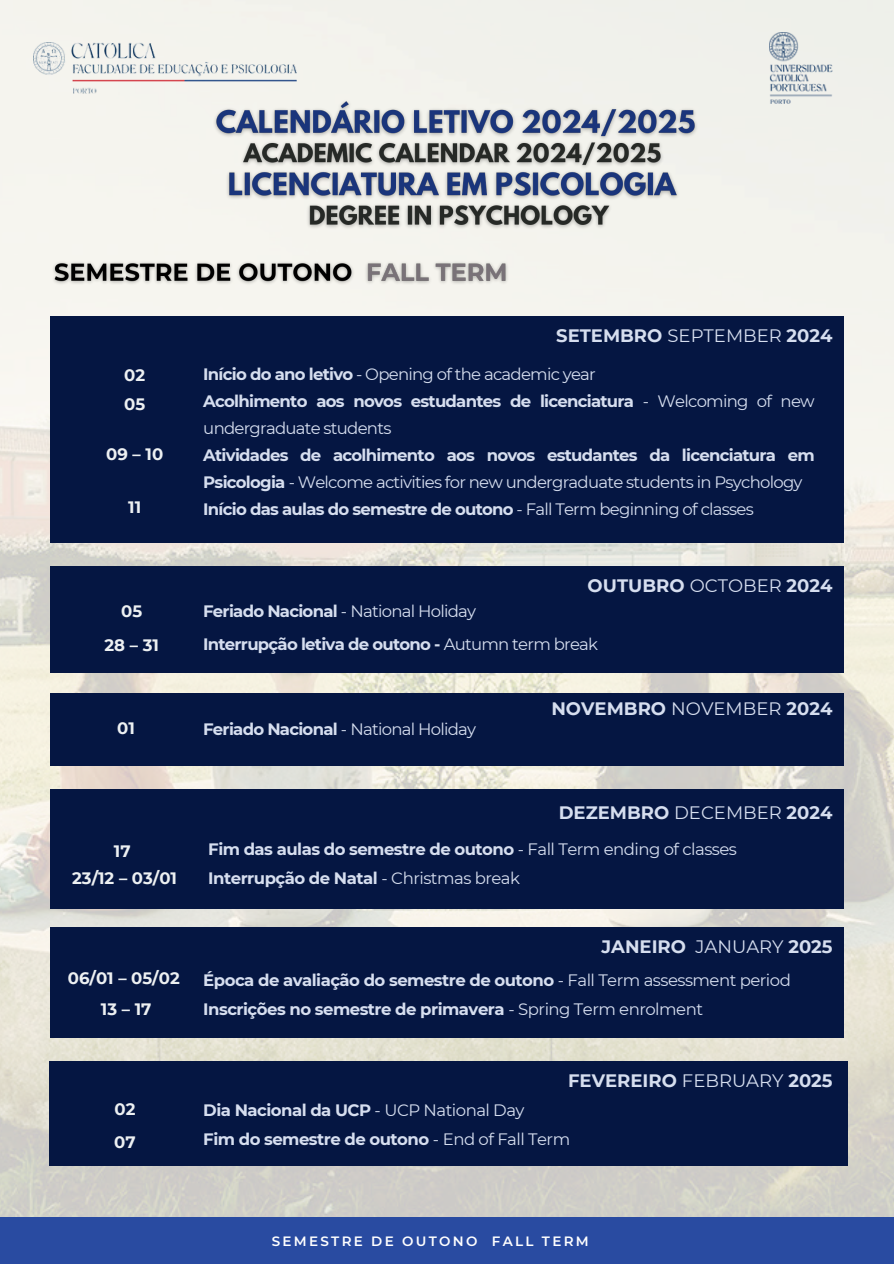
<style>
.page{position:relative;width:894px;height:1264px;background:#fff}
.page>*{position:absolute;margin:0;border:0;box-sizing:border-box;transform-origin:0 0}
.t1{font:700 18px "Montserrat";color:#d6deef}
.t2{font:700 16.5px/27px "Montserrat";letter-spacing:-.045em;color:#d6deef}
.t3{font:700 16.5px/29.2px "Montserrat";color:#edf0f2;text-align:center}
.t4{font:16.5px "Montserrat";letter-spacing:-.045em;color:#d6deef}
.t5{font:600 13.5px "Montserrat";letter-spacing:.17em;color:#fff}
.s1{font-weight:400}
.s2{font-weight:700}
</style>
<div class="page">
<img style="left:0;top:0;width:893px;height:1217px">
<div style="left:50px;top:316px;width:793px;height:226px;background:#051642"></div>
<div style="left:0;top:1217px;width:893px;height:46px;background:#294ba1"></div>
<img style="left:33px;top:43px;width:263px;height:50px">
<img style="left:769px;top:33px;width:74px;height:71px">
<div style="left:50px;top:566px;width:793px;height:107px;background:#051642"></div>
<div style="left:50px;top:693px;width:793px;height:72px;background:#051642"></div>
<div style="left:50px;top:788px;width:793px;height:120px;background:#051642"></div>
<div style="left:50px;top:927px;width:793px;height:110px;background:#051642"></div>
<div style="left:50px;top:1061px;width:797px;height:104px;background:#051642"></div>
<img style="left:208px;top:94px;width:493px;height:139px">
<img style="left:47px;top:256px;width:465px;height:34px">
<h4 class="t3" style="left:124px;top:360px;width:23px;text-align:left">02<br>05</h4>
<h4 class="t3" style="left:106px;top:439px;width:58px">09 – 10</h4>
<h3 class="t3" style="left:128px;top:492px;width:14px">11</h3>
<h3 class="t3" style="left:104px;top:594px;width:56px;line-height:33.8px">05<br>28 – 31</h3>
<p class="t1" style="left:556px;top:325px;width:278px">SETEMBRO <span class="s1">SEPTEMBER</span> 2024</p>
<h2 class="t2" style="left:203px;top:360px;width:612px">Início do ano letivo <span class="s1">- Opening of the academic year<br></span>Acolhimento aos novos estudantes de licenciatura <span class="s1">- Welcoming of new undergraduate students<br></span>Atividades de acolhimento aos novos estudantes da licenciatura em Psicologia <span class="s1">- Welcome activities for new undergraduate students in Psychology </span>Início das aulas do semestre de outono <span class="s1">- Fall Term beginning of classes</span></h2>
<h5 class="t1" style="left:587px;top:574px;width:246px">OUTUBRO <span class="s1">OCTOBER</span> 2024</h5>
<h4 class="t2" style="left:203px;top:595px;width:396px;line-height:32.7px">Feriado Nacional <span class="s1">- National Holiday<br></span>Interrupção letiva de outono - <span class="s1">Autumn term break</span></h4>
<h5 class="t1" style="left:551px;top:697px;width:282px">NOVEMBRO <span class="s1">NOVEMBER</span> 2024</h5>
<h3 class="t3" style="left:117px;top:713px;width:19px">01</h3>
<p class="t4" style="left:203px;top:718px;width:274px"><span class="s2">Feriado Nacional</span> - National Holiday</p>
<h3 class="t3" style="left:72px;top:837px;width:106px;line-height:27px">17<br>23/12 – 03/01</h3>
<h4 class="t3" style="left:68px;top:962px;width:113px;line-height:31.5px">06/01 – 05/02<br>13 – 17</h4>
<h4 class="t3" style="left:114px;top:1093px;width:23px;line-height:32.7px;text-align:left">02<br>07</h4>
<h5 class="t1" style="left:558px;top:801px;width:275px">DEZEMBRO <span class="s1">DECEMBER</span> 2024</h5>
<h4 class="t2" style="left:208px;top:834px;width:530px;line-height:29.2px">Fim das aulas do semestre de outono <span class="s1">- Fall Term ending of classes<br></span>Interrupção de Natal <span class="s1">- Christmas break</span></h4>
<h5 class="t1" style="left:601px;top:936px;width:232px">JANEIRO <span class="s1">JANUARY</span> 2025</h5>
<h3 class="t2" style="left:203px;top:965px;width:589px;line-height:29.2px">Época de avaliação do semestre de outono <span class="s1">- Fall Term assessment period<br></span>Inscrições no semestre de primavera <span class="s1">- Spring Term enrolment</span></h3>
<h5 class="t1" style="left:568px;top:1069px;width:266px">FEVEREIRO <span class="s1">FEBRUARY</span> 2025</h5>
<h3 class="t2" style="left:203px;top:1095px;width:368px;line-height:29.2px">Dia Nacional da UCP <span class="s1">- UCP National Day<br></span>Fim do semestre de outono <span class="s1">- End of Fall Term</span></h3>
<h4 class="t5" style="left:272px;top:1232px;width:318px">SEMESTRE DE OUTONO FALL TERM</h4>
</div>
